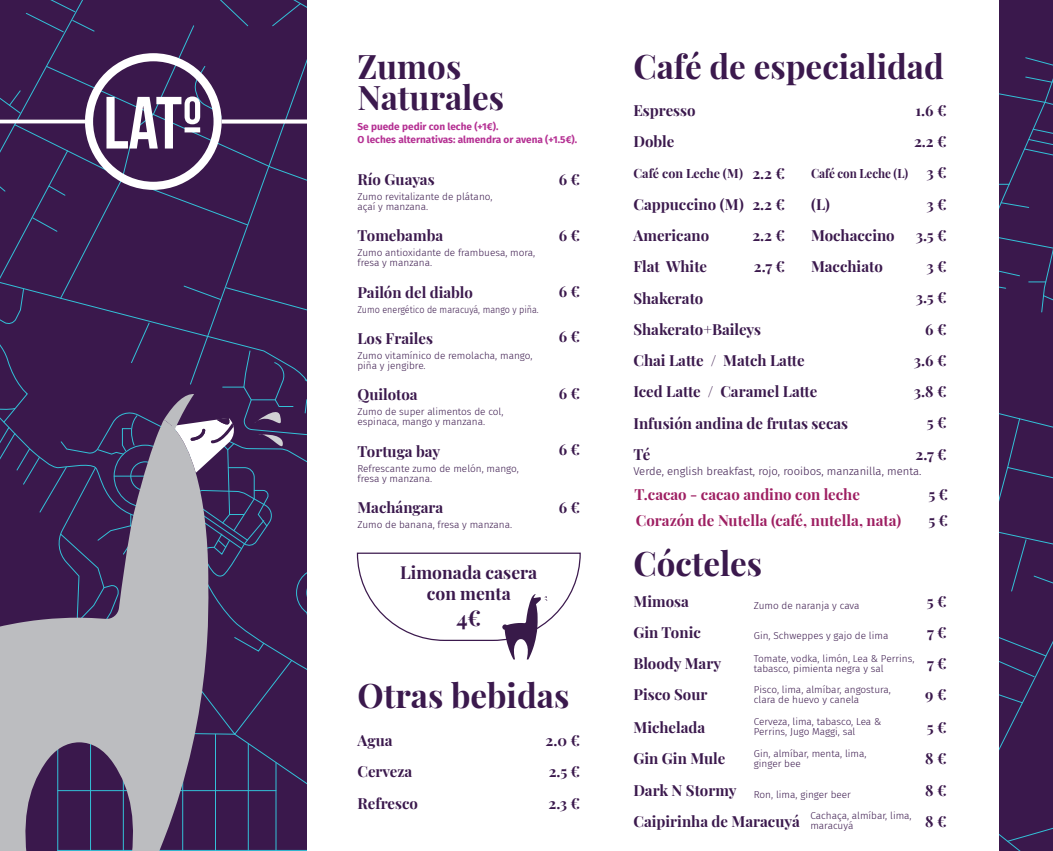
<style>
.page{position:relative;width:1053px;height:851px;background:#fff}
.page>*{position:absolute;margin:0;border:0;box-sizing:border-box;transform-origin:0 0}
.t1{font:700 33.12px/31.2px "Playfair Display";color:#3b194d}
.t2{font:700 21.25px "Playfair Display";color:#3b194d}
.t3{font:700 17.5px "Playfair Display";color:#3b194d}
.t4{font:700 15px/31.2px "Playfair Display";color:#3b194d}
.t5{font:700 15px "Playfair Display";color:#9e1f62}
.t6{font:700 12.5px "Playfair Display";color:#3b194d}
.t7{font:700 12.5px "Playfair Display";color:#3b194d;scale:.93 1}
.t8{font:300 11.25px "Fira Sans";color:#3b194d}
.t9{font:300 10px/10px "Fira Sans";color:#3b194d}
.t10{font:700 10px/12.5px "Fira Sans";color:#b53093}
.t11{font:300 10px "Fira Sans";color:#3b194d;scale:.9 1}
</style>
<div class="page">
<hr style="left:58px;top:850px;width:248px;height:1px;background:#33c1d8">
<svg style="left:0;top:0;width:307px;height:850px;background:#422657"></svg>
<svg style="left:0;top:419px;width:208px;height:431px;background:#80758e"></svg>
<div style="left:999px;top:0;width:53px;height:850px;background:#3a184c"></div>
<svg style="left:999px;top:828px;width:53px;height:22px"></svg>
<svg style="left:999px;top:57px;width:53px;height:694px"></svg>
<svg style="left:356px;top:552px;width:225px;height:107px"></svg>
<h1 class="t1" style="left:357px;top:48px;width:148px">Zumos<br>Naturales</h1>
<p class="t10" style="left:357px;top:120px;width:221px">Se puede pedir con leche (+1€).<br>O leches alternativas: almendra or avena (+1.5€).</p>
<h3 class="t4" style="left:357px;top:162px;width:79px">Río Guayas</h3>
<p class="t9" style="left:357px;top:191px;width:136px">Zumo revitalizante de plátano, açaí y manzana.</p>
<h3 class="t4" style="left:357px;top:219px;width:87px">Tomebamba</h3>
<p class="t9" style="left:357px;top:248px;width:179px">Zumo antioxidante de frambuesa, mora, fresa y manzana.</p>
<h3 class="t4" style="left:357px;top:275px;width:117px">Pailón del diablo</h3>
<p class="t11" style="left:357px;top:302px;width:203px">Zumo energético de maracuyá, mango y piña.</p>
<h3 class="t4" style="left:357px;top:321px;width:77px">Los Frailes</h3>
<p class="t9" style="left:357px;top:350px;width:176px">Zumo vitamínico de remolacha, mango, piña y jengibre.</p>
<h3 class="t4" style="left:357px;top:377px;width:62px">Quilotoa</h3>
<p class="t9" style="left:357px;top:406px;width:147px">Zumo de super alimentos de col, espinaca, mango y manzana.</p>
<h3 class="t4" style="left:357px;top:434px;width:84px">Tortuga bay</h3>
<p class="t9" style="left:357px;top:463px;width:163px">Refrescante zumo de melón, mango, fresa y manzana.</p>
<h3 class="t4" style="left:357px;top:490px;width:87px">Machángara</h3>
<p class="t9" style="left:357px;top:519px;width:156px">Zumo de banana, fresa y manzana.</p>
<h3 class="t3" style="left:400px;top:558px;width:139px">Limonada casera</h3>
<h3 class="t3" style="left:427px;top:579px;width:85px">con menta</h3>
<h2 class="t2" style="left:456px;top:601px;width:26px">4€</h2>
<h3 class="t4" style="left:558px;top:162px;width:23px">6 €</h3>
<h3 class="t4" style="left:558px;top:218px;width:23px">6 €</h3>
<h3 class="t4" style="left:558px;top:274px;width:23px">6 €</h3>
<h3 class="t4" style="left:558px;top:320px;width:23px">6 €</h3>
<h3 class="t4" style="left:558px;top:376px;width:23px">6 €</h3>
<h3 class="t4" style="left:558px;top:432px;width:23px">6 €</h3>
<h3 class="t4" style="left:558px;top:490px;width:23px">6 €</h3>
<h1 class="t1" style="left:357px;top:677px;width:213px">Otras bebidas</h1>
<h3 class="t4" style="left:357px;top:723px;width:62px">Agua<br>Cerveza<br>Refresco</h3>
<h3 class="t4" style="left:545px;top:723px;width:36px;text-align:justify">2.0 € 2.5 € 2.3 €</h3>
<h1 class="t1" style="left:633px;top:48px;width:312px">Café de especialidad</h1>
<h3 class="t4" style="left:913px;top:93px;width:34px;text-align:right">1.6 €<br>2.2 €<br>3 €<br>3 €<br>3.5 €<br>3 €<br>3.5 €<br>6 €<br>3.6 €<br>3.8 €<br>5 €<br>2.7 €</h3>
<h3 class="t4" style="left:633px;top:93px;width:64px">Espresso<br>Doble</h3>
<p class="t6" style="left:633px;top:164px;width:111px">Café con Leche (M)</p>
<h3 class="t4" style="left:633px;top:187px;width:216px">Cappuccino (M)<br>Americano<br>Flat White<br>Shakerato<br>Shakerato+Baileys<br>Chai Latte / Match Latte<br>Iced Latte / Caramel Latte<br>Infusión andina de frutas secas<br>Té</h3>
<h3 class="t4" style="left:752px;top:156px;width:34px;text-align:justify">2.2 € 2.2 € 2.2 € 2.7 €</h3>
<p class="t7" style="left:811px;top:164px;width:106px">Café con Leche (L)</p>
<h3 class="t4" style="left:811px;top:187px;width:85px">(L)<br>Mochaccino<br>Macchiato</h3>
<p class="t8" style="left:633px;top:463px;width:289px">Verde, english breakfast, rojo, rooibos, manzanilla, menta.</p>
<h3 class="t5" style="left:634px;top:483px;width:227px">T.cacao - cacao andino con leche</h3>
<h3 class="t4" style="left:928px;top:477px;width:21px">5 €</h3>
<h3 class="t5" style="left:635px;top:508px;width:267px">Corazón de Nutella (café, nutella, nata)</h3>
<h3 class="t4" style="left:928px;top:503px;width:21px">5 €</h3>
<h1 class="t1" style="left:633px;top:545px;width:130px">Cócteles</h1>
<h3 class="t4" style="left:633px;top:584px;width:168px">Mimosa<br>Gin Tonic<br>Bloody Mary<br>Pisco Sour<br>Michelada<br>Gin Gin Mule<br>Dark N Stormy<br>Caipirinha de Maracuyá</h3>
<h3 class="t4" style="left:925px;top:584px;width:23px;text-align:justify">5 € 7 € 7 € 9 € 5 € 8 € 8 € 8 €</h3>
<p class="t9" style="left:753px;top:600px;width:107px">Zumo de naranja y cava</p>
<p class="t9" style="left:753px;top:630px;width:136px">Gin, Schweppes y gajo de lima</p>
<p class="t9" style="left:753px;top:653px;width:162px">Tomate, vodka, limón, Lea &amp; Perrins, tabasco, pimienta negra y sal</p>
<p class="t9" style="left:753px;top:684px;width:139px">Pisco, lima, almíbar, angostura, clara de huevo y canela</p>
<p class="t9" style="left:753px;top:716px;width:129px">Cerveza, lima, tabasco, Lea &amp;<br>Perrins, Jugo Maggi, sal</p>
<p class="t9" style="left:753px;top:748px;width:114px">Gin, almíbar, menta, lima, ginger bee</p>
<p class="t9" style="left:753px;top:789px;width:99px">Ron, lima, ginger beer</p>
<p class="t9" style="left:810px;top:810px;width:103px">Cachaça, almíbar, lima, maracuyá</p>
</div>
